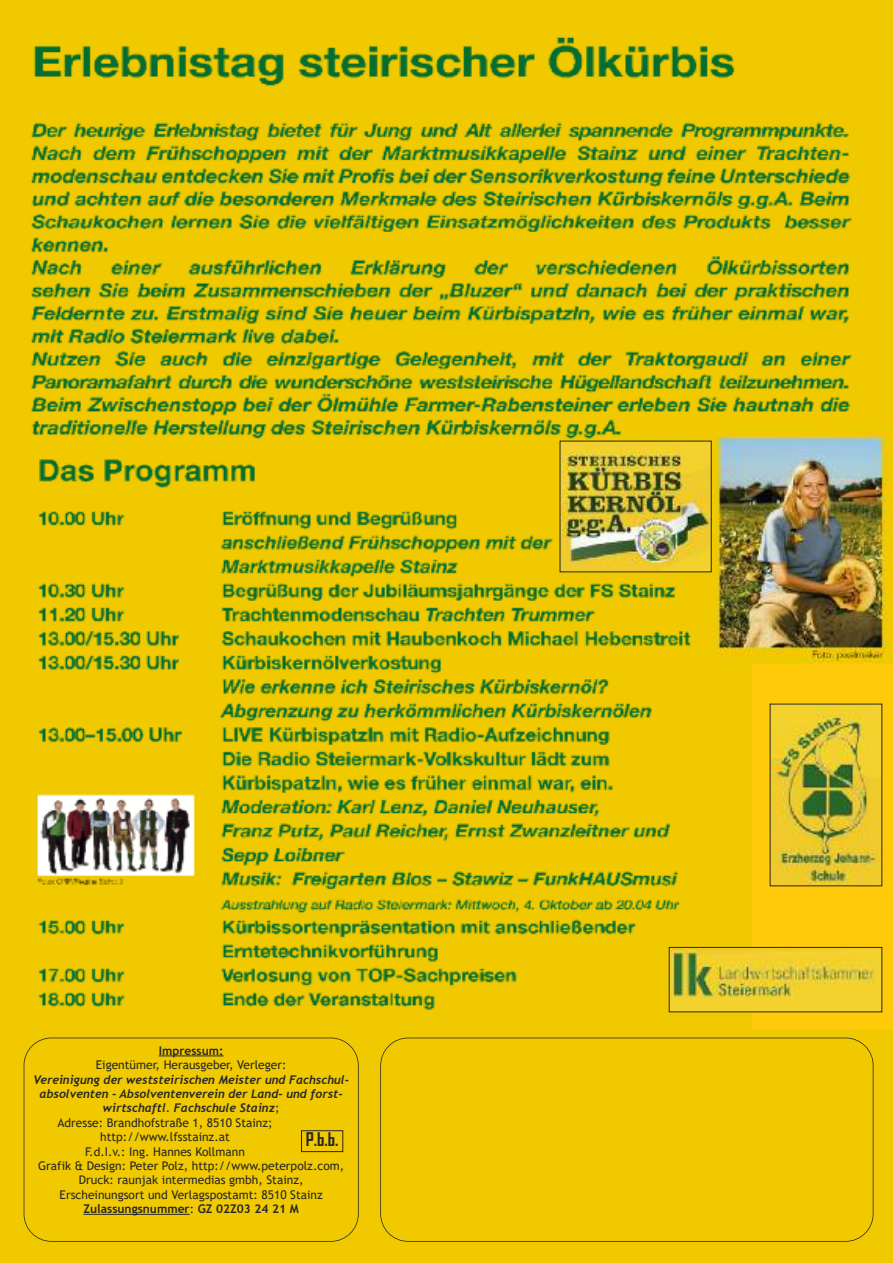
<style>
.page{position:relative;width:893px;height:1263px;background:#fff}
.page>*{position:absolute;margin:0;border:0;box-sizing:border-box;transform-origin:0 0}
.t1{font:700 18px "Agency FB";color:#272627}
.t2{font:12px "Trebuchet MS";color:#272627}
.t3{font:italic 700 12px/14.4px "Trebuchet";color:#272627;text-align:center}
.t4{font:700 12px "Trebuchet MS";color:#272627}
.s1{font-family:"Trebuchet MS";font-weight:400;font-style:normal}
.s2{font-weight:400}
</style>
<div class="page">
<div style="left:711px;top:563px;width:182px;height:494px;background:#feca0a"></div>
<img style="left:0;top:0;width:893px;height:442px">
<img style="left:0;top:442px;width:751px;height:589px">
<img style="left:694px;top:429px;width:199px;height:234px">
<div style="left:0;top:1031px;width:893px;height:232px;background:#f0c900"></div>
<div style="left:380px;top:1037px;width:493px;height:205px;border:2px solid #272627;border-radius:28px"></div>
<div style="left:24px;top:1037px;width:335px;height:205px;border:2px solid #272627;border-radius:28px"></div>
<hr style="left:159px;top:1055px;width:65px;height:1px;background:#272627">
<hr style="left:83px;top:1214px;width:107px;height:1px;background:#272627">
<div style="left:301px;top:1130px;width:42px;height:22px;border:1px solid #272627"></div>
<img style="left:562px;top:443px;width:147px;height:127px">
<img style="left:772px;top:706px;width:108px;height:178px">
<img style="left:671px;top:949px;width:209px;height:61px">
<div style="left:669px;top:947px;width:213px;height:65px;border:1px solid #272627"></div>
<div style="left:674px;top:1051px;width:66px;height:43px;background:#f0c900"></div>
<p class="t4" style="left:159px;top:1043px;width:66px">Impressum:</p>
<p class="t2" style="left:96px;top:1058px;width:192px">Eigentümer, Herausgeber, Verleger:</p>
<p class="t3" style="left:33px;top:1072px;width:317px">Vereinigung der weststeirischen Meister und Fachschul&shy;absolventen - Absolventenverein der Land- und forst&shy;wirtschaftl. Fachschule Stainz<span class="s1">;</span></p>
<p class="t2" style="left:58px;top:1115px;width:217px">Adresse: Brandhofstraße 1, 8510 Stainz;</p>
<p class="t2" style="left:100px;top:1130px;width:131px">http://www.lfsstainz.at</p>
<p class="t2" style="left:85px;top:1144px;width:161px">F.d.I.v.: Ing. Hannes Kollmann</p>
<p class="t2" style="left:38px;top:1159px;width:307px">Grafik &amp; Design: Peter Polz, http://www.peterpolz.com,</p>
<p class="t2" style="left:79px;top:1173px;width:226px">Druck: raunjak intermedias gmbh, Stainz,</p>
<p class="t2" style="left:60px;top:1187px;width:265px">Erscheinungsort und Verlagspostamt: 8510 Stainz</p>
<p class="t4" style="left:83px;top:1202px;width:217px">Zulassungsnummer<span class="s2">:</span> GZ 02Z03 24 21 M</p>
<h1 class="t1" style="left:306px;top:1128px;width:34px">P.b.b.</h1>
</div>
